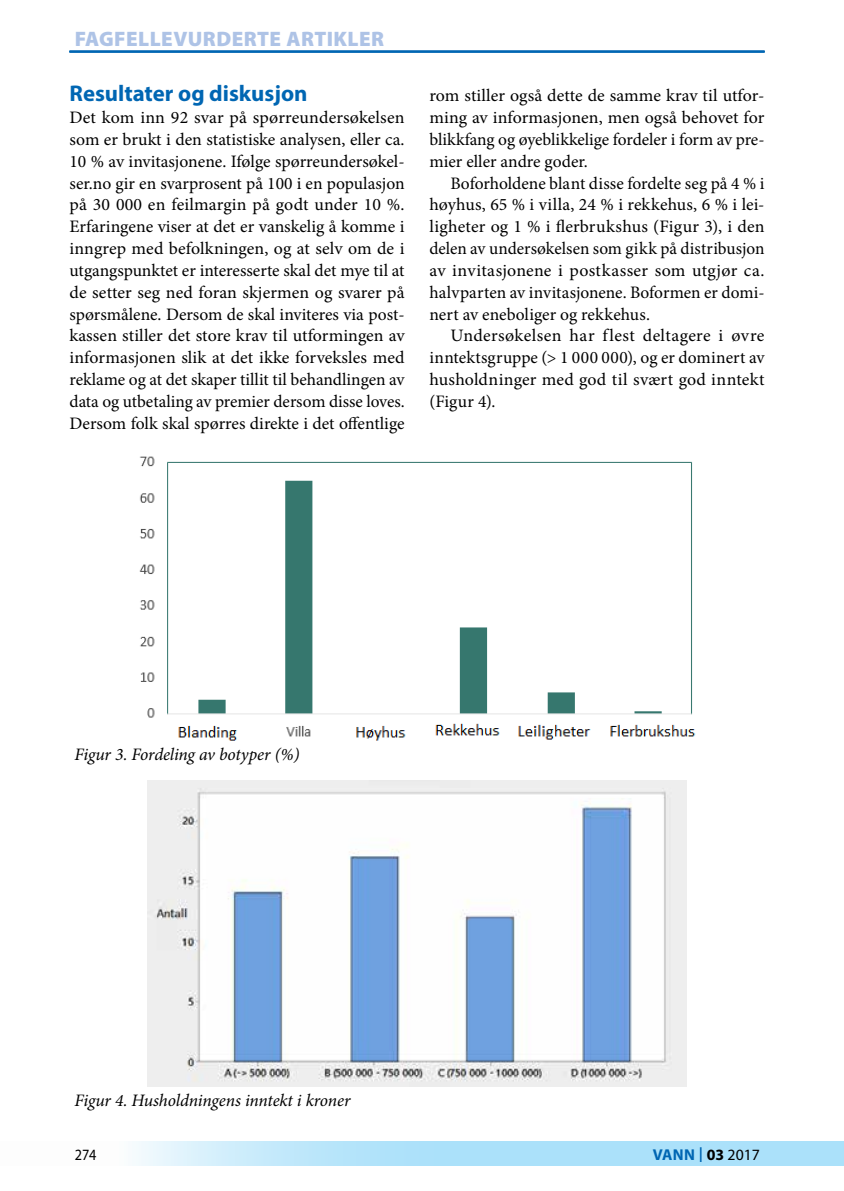
<style>
.page{position:relative;width:844px;height:1191px;background:#fff}
.page>*{position:absolute;margin:0;border:0;box-sizing:border-box;transform-origin:0 0}
.t1{font:700 22.75px "Myriad Pro";color:#0066b3}
.t2{font:900 21px "Myriad Pro";letter-spacing:.02em;color:#aec3e6}
.t3{font:17.5px/21.9px "Minion Pro";color:#000;text-align:justify}
.t4{font:italic 17.5px "Minion Pro";letter-spacing:-.01em;color:#000}
.t5{font:700 15.75px "Myriad Pro";letter-spacing:.01em;color:#0066b3}
.t6{font:15.75px "Myriad Pro";color:#000;scale:.9 1}
.s1{font-weight:400;font-size:21.88px}
.s2{color:#000}
.s3{font-weight:400;color:#000}
</style>
<div class="page">
<svg style="left:136px;top:1141px;width:707px;height:25px;background:#b6e4fa"></svg>
<hr style="left:69px;top:51px;width:695px;height:1px;background:#0066b3">
<img style="left:139px;top:456px;width:557px;height:285px">
<img style="left:147px;top:780px;width:539px;height:306px">
<p class="t2" style="left:75px;top:24px;width:311px">FAGFELLEVURDERTE ARTIKLER</p>
<h1 class="t1" style="left:69px;top:79px;width:239px">Resultater og diskusjon</h1>
<p class="t3" style="left:69px;top:107px;width:336px">Det kom inn 92 svar på spørreundersøkelsen som er brukt i den statistiske analysen, eller ca.<br>10 % av invitasjonene. Ifølge spørreundersøkel&shy;ser.no gir en svarprosent på 100 i en populasjon på 30 000 en feilmargin på godt under 10 %.<br>Erfaringene viser at det er vanskelig å komme i inngrep med befolkningen, og at selv om de i utgangspunktet er interesserte skal det mye til at de setter seg ned foran skjermen og svarer på spørsmålene. Dersom de skal inviteres via post&shy;kassen stiller det store krav til utformingen av informasjonen slik at det ikke forveksles med reklame og at det skaper tillit til behandlingen av data og utbetaling av premier dersom disse loves.<br>Dersom folk skal spørres direkte i det offentlige</p>
<p class="t3" style="left:429px;top:85px;width:336px">rom stiller også dette de samme krav til utfor&shy;ming av informasjonen, men også behovet for blikkfang og øyeblikkelige fordeler i form av pre&shy;mier eller andre goder.</p>
<p class="t3" style="left:429px;top:172px;width:336px;text-indent:21px">Boforholdene blant disse fordelte seg på 4 % i høyhus, 65 % i villa, 24 % i rekkehus, 6 % i lei&shy;ligheter og 1 % i flerbrukshus (Figur 3), i den delen av undersøkelsen som gikk på distribusjon av invitasjonene i postkasser som utgjør ca. halvparten av invitasjonene. Boformen er domi&shy;nert av eneboliger og rekkehus.</p>
<p class="t3" style="left:429px;top:325px;width:336px;text-indent:21px">Undersøkelsen har flest deltagere i øvre inntektsgruppe (&gt; 1 000 000), og er dominert av husholdninger med god til svært god inntekt (Figur 4).</p>
<p class="t4" style="left:74px;top:742px;width:226px">Figur 3. Fordeling av botyper (%)</p>
<p class="t4" style="left:74px;top:1088px;width:277px">Figur 4. Husholdningens inntekt i kroner</p>
<p class="t6" style="left:75px;top:1145px;width:26px">274</p>
<p class="t5" style="left:652px;top:1144px;width:109px">VANN <span class="s1">I</span> <span class="s2">03</span> <span class="s3">2017</span></p>
</div>
